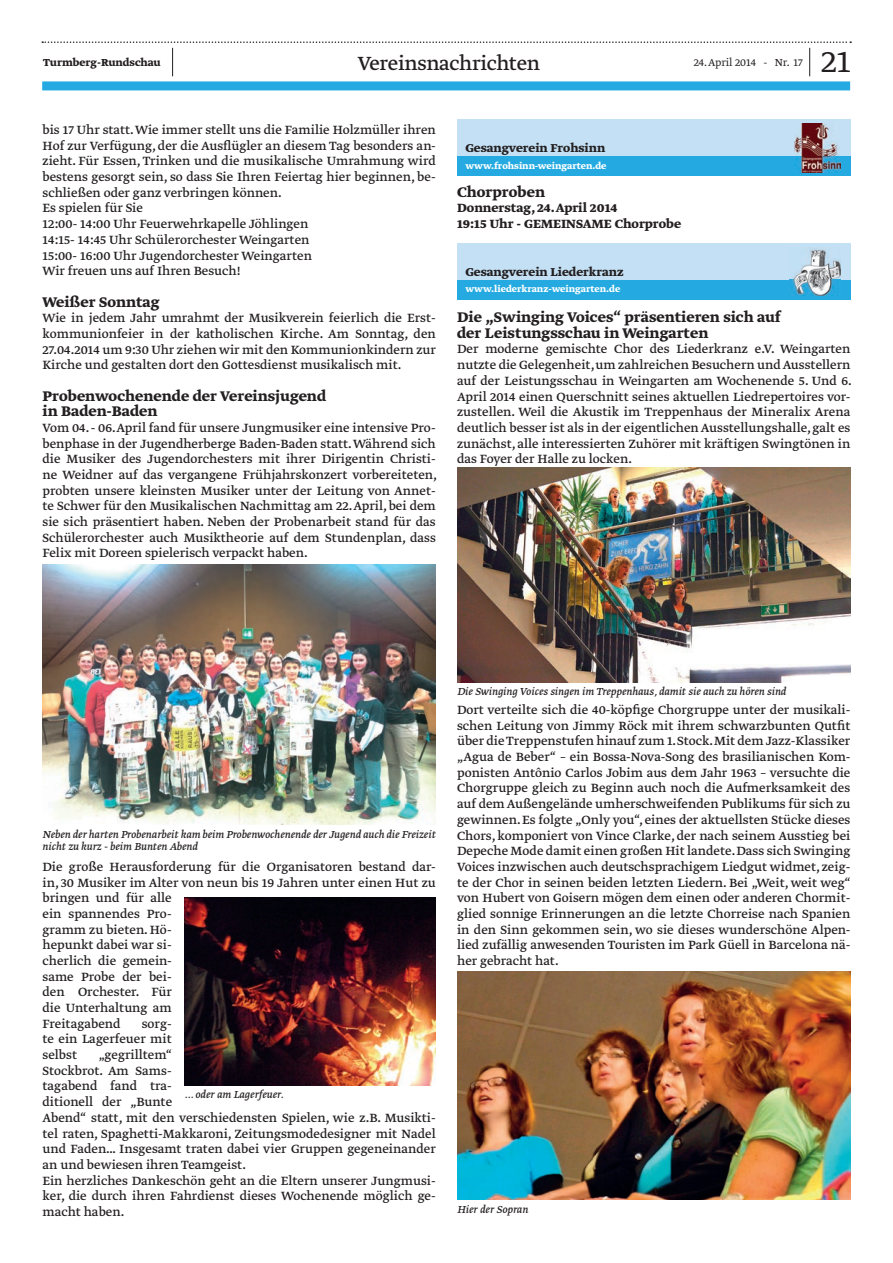
<style>
.page{position:relative;width:893px;height:1263px;background:#fff}
.page>*{position:absolute;margin:0;border:0;box-sizing:border-box;transform-origin:0 0}
.t1{font:300 36px "Greta Text Std";color:#231f20}
.t2{font:22.5px "Greta Text Std";letter-spacing:-.015em;color:#231f20}
.t3{font:16.5px/15.8px "Greta Text Std Bold Min";color:#231f20}
.t4{font:14.1px/15.8px "Greta Text Std";color:#231f20;text-align:justify}
.t5{font:700 14.1px/15.8px "Greta Text Std";color:#231f20}
.t6{font:700 13.5px "Greta Text Std";color:#231f20}
.t7{font:italic 12px/12px "Greta Text Std";color:#231f20}
.t8{font:700 12px "Greta Text Std";color:#231f20}
.t9{font:300 12px "Greta Text Std";color:#231f20}
.t10{font:700 10.5px "Greta Text Std";color:#fff}
</style>
<div class="page">
<div style="left:42px;top:81px;width:808px;height:9px;background:#24aae1"></div>
<svg style="left:42px;top:41px;width:809px;height:35px"></svg>
<div style="left:457px;top:119px;width:393px;height:57px;background:#c3e0f4"></div>
<div style="left:457px;top:156px;width:393px;height:20px;background:#24aae1"></div>
<img style="left:794px;top:123px;width:47px;height:49px">
<div style="left:457px;top:243px;width:393px;height:57px;background:#c3e0f4"></div>
<div style="left:457px;top:280px;width:393px;height:20px;background:#24aae1"></div>
<img style="left:790px;top:247px;width:51px;height:49px">
<img style="left:43px;top:564px;width:393px;height:260px">
<img style="left:184px;top:897px;width:252px;height:189px">
<img style="left:457px;top:468px;width:393px;height:214px">
<img style="left:457px;top:971px;width:393px;height:228px">
<p class="t8" style="left:43px;top:56px;width:119px">Turmberg-Rundschau</p>
<h2 class="t2" style="left:358px;top:50px;width:184px">Vereinsnachrichten</h2>
<p class="t9" style="left:694px;top:56px;width:110px">24. April 2014 - Nr. 17</p>
<h1 class="t1" style="left:821px;top:41px;width:31px">21</h1>
<p class="t4" style="left:43px;top:123px;width:395px;text-align:left">bis 17 Uhr statt. Wie immer stellt uns die Familie Holzmü ller ihren Hof zur Verfü gung, der die Ausflü gler an diesem Tag besonders an&shy;zieht. Fü r Essen, Trinken und die musikalische Umrahmung wird bestens gesorgt sein, so dass Sie Ihren Feiertag hier beginnen, be&shy;schließen oder ganz verbringen können.<br>Es spielen fü r Sie<br>12:00- 14:00 Uhr Feuerwehrkapelle Jöhlingen<br>14:15- 14:45 Uhr Schü lerorchester Weingarten<br>15:00- 16:00 Uhr Jugendorchester Weingarten<br>Wir freuen uns auf Ihren Besuch!</p>
<p class="t3" style="left:43px;top:294px;width:119px">Weißer Sonntag</p>
<p class="t4" style="left:43px;top:311px;width:395px">Wie in jedem Jahr umrahmt der Musikverein feierlich die Erst&shy;kommunionfeier in der katholischen Kirche. Am Sonntag, den 27.04.2014 um 9:30 Uhr ziehen wir mit den Kommunionkindern zur Kirche und gestalten dort den Gottesdienst musikalisch mit.</p>
<p class="t3" style="left:43px;top:388px;width:285px">Probenwochenende der Vereinsjugend in Baden-Baden</p>
<p class="t4" style="left:43px;top:421px;width:396px">Vom 04. - 06.April fand fü r unsere Jungmusiker eine intensive Pro&shy;benphase in der Jugendherberge Baden-Baden statt. Während sich die Musiker des Jugendorchesters mit ihrer Dirigentin Christi&shy;ne Weidner auf das vergangene Frü hjahrskonzert vorbereiteten, probten unsere kleinsten Musiker unter der Leitung von Annet&shy;te Schwer fü r den Musikalischen Nachmittag am 22. April, bei dem sie sich präsentiert haben. Neben der Probenarbeit stand fü r das Schü lerorchester auch Musiktheorie auf dem Stundenplan, dass Felix mit Doreen spielerisch verpackt haben.</p>
<p class="t6" style="left:465px;top:140px;width:141px">Gesangverein Frohsinn</p>
<p class="t10" style="left:465px;top:159px;width:143px">www.frohsinn-weingarten.de</p>
<p class="t3" style="left:457px;top:185px;width:89px">Chorproben</p>
<p class="t5" style="left:457px;top:201px;width:226px">Donnerstag, 24. April 2014<br>19:15 Uhr - GEMEINSAME Chorprobe</p>
<p class="t6" style="left:465px;top:264px;width:160px">Gesangverein Liederkranz</p>
<p class="t10" style="left:465px;top:283px;width:156px">www.liederkranz-weingarten.de</p>
<p class="t3" style="left:457px;top:310px;width:325px">Die „Swinging Voices“ präsentieren sich auf der Leistungsschau in Weingarten</p>
<p class="t4" style="left:457px;top:342px;width:396px">Der moderne gemischte Chor des Liederkranz e.V. Weingarten nutzte die Gelegenheit, um zahlreichen Besuchern und Ausstellern auf der Leistungsschau in Weingarten am Wochenende 5. Und 6.<br>April 2014 einen Querschnitt seines aktuellen Liedrepertoires vor&shy;zustellen. Weil die Akustik im Treppenhaus der Mineralix Arena deutlich besser ist als in der eigentlichen Ausstellungshalle, galt es zunächst, alle interessierten Zuhörer mit kräftigen Swingtönen in das Foyer der Halle zu locken.</p>
<p class="t7" style="left:43px;top:829px;width:395px">Neben der harten Probenarbeit kam beim Probenwochenende der Jugend auch die Freizeit nicht zu kurz - beim Bunten Abend</p>
<p class="t4" style="left:43px;top:859px;width:395px;text-align:left">Die große Herausforderung fü r die Organisatoren bestand dar&shy;in, 30 Musiker im Alter von neun bis 19 Jahren unter einen Hut zu bringen und fü r alle<br>ein spannendes Pro-<br>gramm zu bieten. Hö-<br>hepunkt dabei war si-<br>cherlich die gemein-<br>same Probe der bei-<br>den Orchester. Fü r<br>die Unterhaltung am<br>Freitagabend</p>
<p class="t4" style="left:43px;top:1016px;width:131px;text-indent:99px">sorg&shy;te ein Lagerfeuer mit selbst</p>
<p class="t4" style="left:43px;top:1048px;width:395px;text-align:left;text-indent:56px">„gegrilltem“<br>Stockbrot. Am Sams-<br>tagabend fand tra-<br>ditionell der „Bunte<br>Abend“ statt, mit den verschiedensten Spielen, wie z.B. Musikti&shy;tel raten, Spaghetti-Makkaroni, Zeitungsmodedesigner mit Nadel und Faden… Insgesamt traten dabei vier Gruppen gegeneinander an und bewiesen ihren Teamgeist.<br>Ein herzliches Dankeschön geht an die Eltern unserer Jungmusi&shy;ker, die durch ihren Fahrdienst dieses Wochenende möglich ge&shy;macht haben.</p>
<p class="t7" style="left:185px;top:1089px;width:100px">... oder am Lagerfeuer.</p>
<p class="t7" style="left:457px;top:686px;width:331px">Die Swinging Voices singen im Treppenhaus, damit sie auch zu hören sind</p>
<p class="t4" style="left:457px;top:703px;width:395px">Dort verteilte sich die 40-köpfige Chorgruppe unter der musikali&shy;schen Leitung von Jimmy Röck mit ihrem schwarzbunten Qutfit ü ber die Treppenstufen hinauf zum 1.Stock. Mit dem Jazz-Klassiker „Agua de Beber“ – ein Bossa-Nova-Song des brasilianischen Kom&shy;ponisten Antônio Carlos Jobim aus dem Jahr 1963 – versuchte die Chorgruppe gleich zu Beginn auch noch die Aufmerksamkeit des auf dem Außengelände umherschweifenden Publikums fü r sich zu gewinnen. Es folgte „Only you“, eines der aktuellsten Stü cke dieses Chors, komponiert von Vince Clarke, der nach seinem Ausstieg bei Depeche Mode damit einen großen Hit landete. Dass sich Swinging Voices inzwischen auch deutschsprachigem Liedgut widmet, zeig&shy;te der Chor in seinen beiden letzten Liedern. Bei „Weit, weit weg“ von Hubert von Goisern mögen dem einen oder anderen Chormit&shy;glied sonnige Erinnerungen an die letzte Chorreise nach Spanien in den Sinn gekommen sein, wo sie dieses wunderschöne Alpen&shy;lied zufällig anwesenden Touristen im Park Gü ell in Barcelona nä&shy;her gebracht hat.</p>
<p class="t7" style="left:457px;top:1204px;width:73px">Hier der Sopran</p>
</div>
